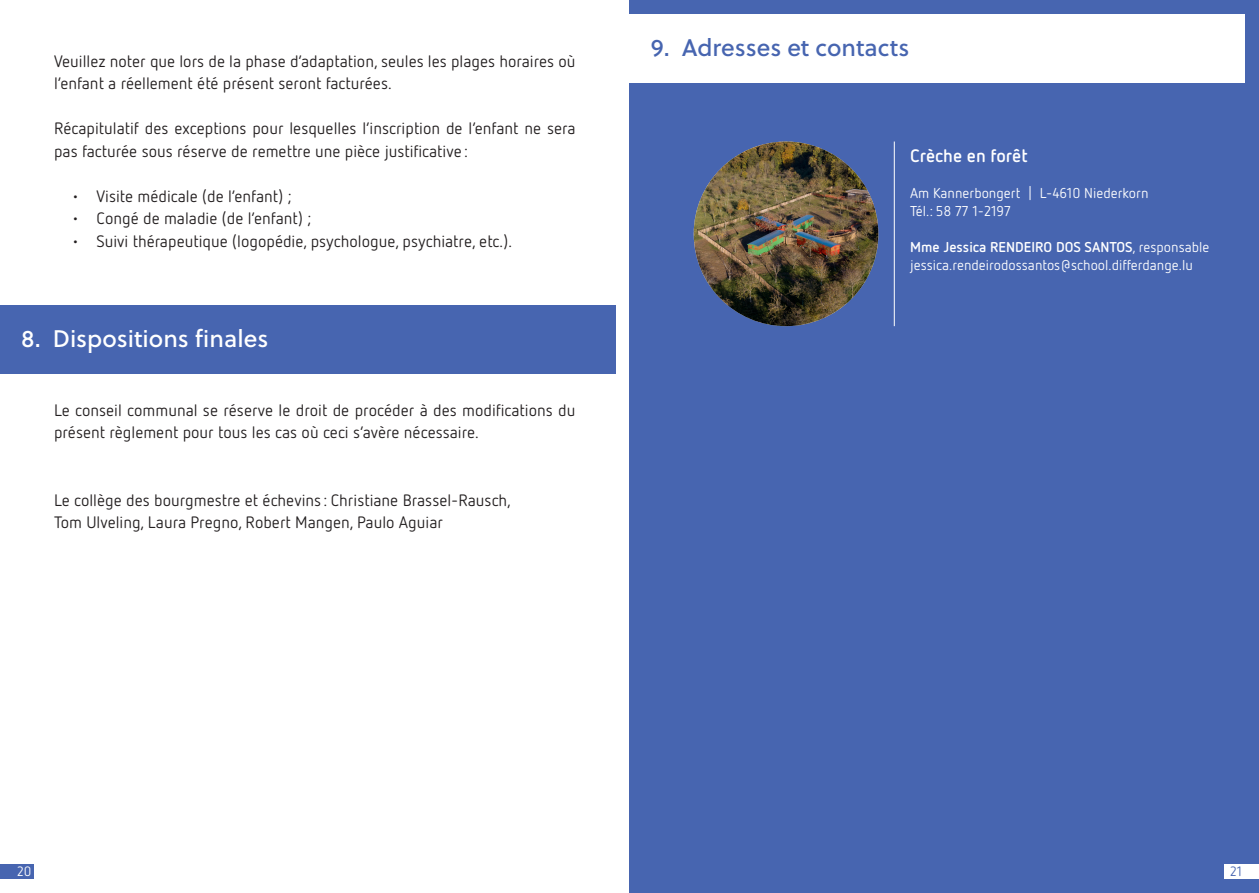
<style>
.page{position:relative;width:1259px;height:893px;background:#fff}
.page>*{position:absolute;margin:0;border:0;box-sizing:border-box;transform-origin:0 0}
.t1{font:24px "Soleil Bk";color:#fff}
.t2{font:24px "Soleil Bk";color:#4765b0}
.t3{font:700 18px "Netto OT";color:#fff}
.t4{font:16.5px/22.5px "Netto OT";color:#231f20}
.t5{font:14.25px/18px "Netto OT";color:#fff}
.t6{font:13.5px "Netto OT";color:#fff}
.t7{font:13.5px "Netto OT";color:#4765b0}
.s1{font-weight:700}
</style>
<div class="page">
<div style="left:0;top:864px;width:34px;height:14px;background:#4765b0"></div>
<div style="left:0;top:305px;width:615px;height:69px;background:#4765b0"></div>
<div style="left:629px;top:0;width:630px;height:893px;background:#4765b0"></div>
<hr style="left:894px;top:142px;width:1px;height:184px;background:#fff">
<div style="left:617px;top:14px;width:627px;height:69px;background:#fff"></div>
<div style="left:1225px;top:864px;width:34px;height:14px;background:#fff"></div>
<img style="left:693px;top:142px;width:185px;height:184px;border-radius:92px">
<p class="t4" style="left:54px;top:49px;width:523px">Veuillez noter que lors de la phase d’adaptation, seules les plages horaires où l’enfant a réellement été présent seront facturées.</p>
<p class="t4" style="left:54px;top:117px;width:523px">Récapitulatif des exceptions pour lesquelles l’inscription de l’enfant ne sera pas facturée sous réserve de remettre une pièce justificative :</p>
<p class="t4" style="left:71px;top:184px;width:222px">• Visite médicale (de l’enfant) ;</p>
<p class="t4" style="left:71px;top:207px;width:242px">• Congé de maladie (de l’enfant) ;</p>
<p class="t4" style="left:71px;top:229px;width:442px">• Suivi thérapeutique (logopédie, psychologue, psychiatre, etc.).</p>
<h1 class="t1" style="left:21px;top:320px;width:248px">8. Dispositions finales</h1>
<p class="t4" style="left:54px;top:398px;width:523px">Le conseil communal se réserve le droit de procéder à des modifications du présent règlement pour tous les cas où ceci s’avère nécessaire.</p>
<p class="t4" style="left:54px;top:488px;width:458px">Le collège des bourgmestre et échevins : Christiane Brassel-Rausch,<br>Tom Ulveling, Laura Pregno, Robert Mangen, Paulo Aguiar</p>
<h1 class="t2" style="left:651px;top:30px;width:260px">9. Adresses et contacts</h1>
<p class="t3" style="left:910px;top:144px;width:119px">Crèche en forêt</p>
<p class="t5" style="left:910px;top:184px;width:240px">Am Kannerbongert | L-4610 Niederkorn<br>Tél.: 58 77 1-2197</p>
<p class="t5" style="left:910px;top:238px;width:301px"><span class="s1">Mme Jessica RENDEIRO DOS SANTOS</span>, responsable jessica.rendeirodossantos@school.differdange.lu</p>
<p class="t6" style="left:17px;top:863px;width:16px">20</p>
<p class="t7" style="left:1230px;top:863px;width:13px">21</p>
</div>
